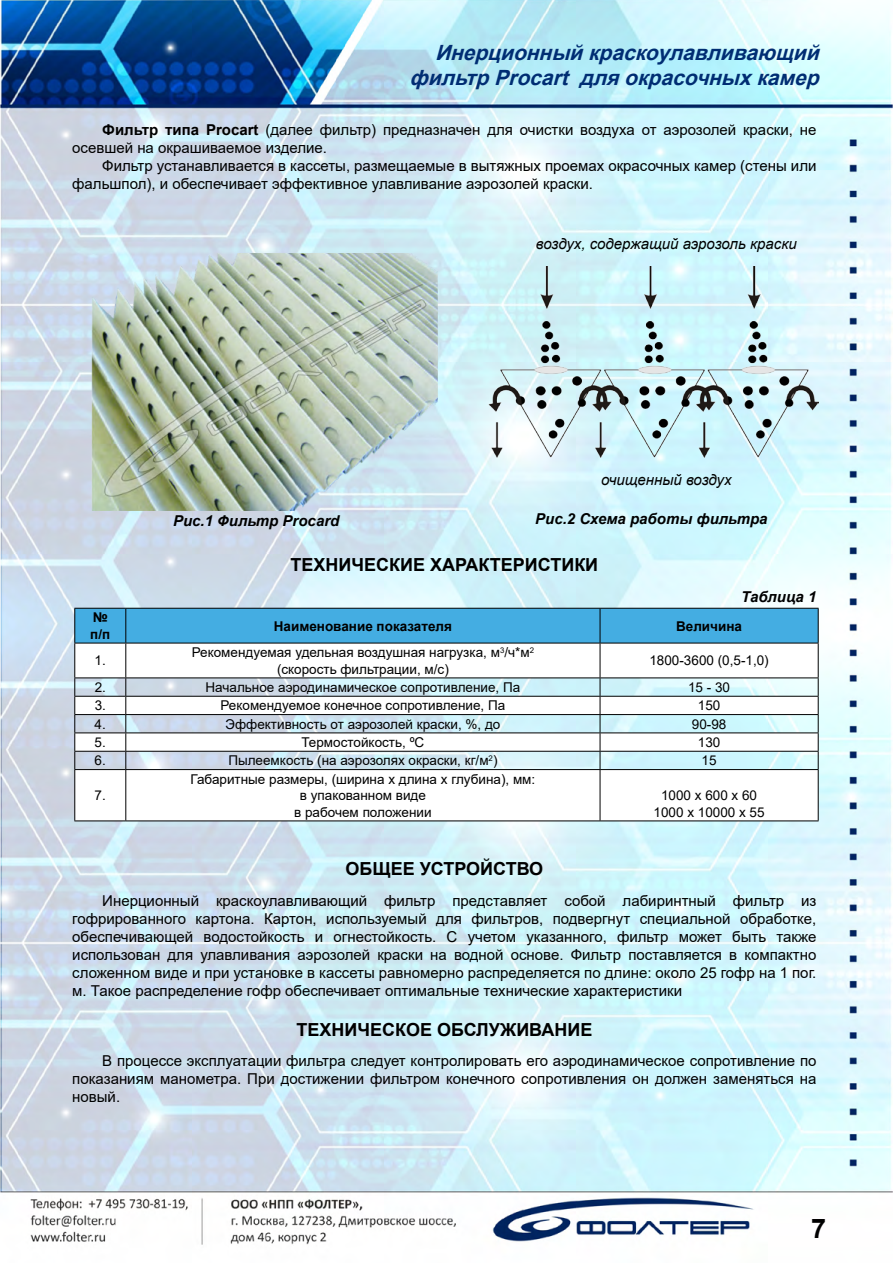
<style>
.page{position:relative;width:893px;height:1263px;background:#fff}
.page>*{position:absolute;margin:0;border:0;box-sizing:border-box;transform-origin:0 0}
.t1{font:700 27px "Arial";color:#000}
.t2{font:italic 700 21px/25.2px "Arial";color:#002d73;text-align:right}
.t3{font:700 18px "Arial";color:#000}
.t4{font:15px/18px "Arial";color:#000}
.t5{font:italic 700 15px "Arial";color:#000}
.t6{font:italic 15px "Arial";color:#000}
.t7{font:13.5px/16.5px "Arial";color:#000;text-align:center}
.t8{font:700 13.5px/16.5px "Arial";color:#000}
.s1{font-weight:700}
</style>
<div class="page">
<img style="left:0;top:0;width:893px;height:1245px">
<img style="left:489px;top:267px;width:330px;height:191px">
<img style="left:74px;top:253px;width:364px;height:257px">
<div style="left:75px;top:609px;width:743px;height:34px;background:#44ade2"></div>
<svg style="left:75px;top:644px;width:743px;height:176px"></svg>
<hr style="left:74px;top:608px;width:52px;height:1px;background:#000">
<hr style="left:74px;top:609px;width:1px;height:34px;background:#000">
<hr style="left:600px;top:608px;width:219px;height:1px;background:#000">
<hr style="left:818px;top:609px;width:1px;height:34px;background:#000">
<hr style="left:74px;top:643px;width:52px;height:1px;background:#000">
<hr style="left:74px;top:643px;width:1px;height:34px;background:#000">
<hr style="left:125px;top:643px;width:1px;height:34px;background:#000">
<hr style="left:600px;top:643px;width:219px;height:1px;background:#000">
<hr style="left:600px;top:643px;width:1px;height:34px;background:#000">
<hr style="left:818px;top:643px;width:1px;height:34px;background:#000">
<hr style="left:74px;top:677px;width:52px;height:1px;background:#000">
<hr style="left:126px;top:677px;width:474px;height:1px;background:#000">
<hr style="left:600px;top:677px;width:219px;height:1px;background:#000">
<hr style="left:74px;top:696px;width:52px;height:1px;background:#000">
<hr style="left:126px;top:696px;width:474px;height:1px;background:#000">
<hr style="left:600px;top:696px;width:219px;height:1px;background:#000">
<hr style="left:74px;top:714px;width:52px;height:1px;background:#000">
<hr style="left:126px;top:714px;width:474px;height:1px;background:#000">
<hr style="left:600px;top:714px;width:219px;height:1px;background:#000">
<hr style="left:74px;top:732px;width:52px;height:1px;background:#000">
<hr style="left:126px;top:732px;width:474px;height:1px;background:#000">
<hr style="left:600px;top:732px;width:219px;height:1px;background:#000">
<hr style="left:74px;top:751px;width:52px;height:1px;background:#000">
<svg style="left:74px;top:678px;width:1px;height:91px"></svg>
<hr style="left:126px;top:751px;width:474px;height:1px;background:#000">
<svg style="left:125px;top:678px;width:1px;height:91px"></svg>
<hr style="left:600px;top:751px;width:219px;height:1px;background:#000">
<svg style="left:600px;top:678px;width:1px;height:91px"></svg>
<svg style="left:818px;top:678px;width:1px;height:91px"></svg>
<hr style="left:74px;top:769px;width:52px;height:1px;background:#000">
<hr style="left:74px;top:770px;width:1px;height:50px;background:#000">
<hr style="left:126px;top:769px;width:474px;height:1px;background:#000">
<hr style="left:125px;top:770px;width:1px;height:50px;background:#000">
<hr style="left:600px;top:769px;width:219px;height:1px;background:#000">
<hr style="left:600px;top:770px;width:1px;height:50px;background:#000">
<hr style="left:818px;top:770px;width:1px;height:50px;background:#000">
<hr style="left:74px;top:820px;width:52px;height:1px;background:#000">
<hr style="left:126px;top:820px;width:474px;height:1px;background:#000">
<hr style="left:600px;top:820px;width:219px;height:1px;background:#000">
<hr style="left:126px;top:608px;width:474px;height:1px;background:#000">
<hr style="left:125px;top:609px;width:1px;height:34px;background:#000">
<hr style="left:600px;top:609px;width:1px;height:34px;background:#000">
<hr style="left:126px;top:643px;width:474px;height:1px;background:#000">
<h2 class="t2" style="left:410px;top:40px;width:419px">Инерционныйкраскоулавливающий фильтрProcart дляокрасочныхкамер</h2>
<p class="t4" style="left:72px;top:121px;width:746px;text-indent:30px"><span class="s1">Фильтр типа Procart</span> (далее фильтр) предназначен для очистки воздуха от аэрозолей краски, не осевшей на окрашиваемое изделие.</p>
<p class="t4" style="left:72px;top:157px;width:746px;text-indent:30px">Фильтр устанавливается в кассеты, размещаемые в вытяжных проемах окрасочных камер (стены или фальшпол), и обеспечивает эффективное улавливание аэрозолей краски.</p>
<p class="t6" style="left:536px;top:234px;width:262px">воздух, содержащий аэрозоль краски</p>
<p class="t6" style="left:601px;top:470px;width:132px">очищенный воздух</p>
<p class="t5" style="left:173px;top:510px;width:168px">Рис.1 Фильтр Procard</p>
<p class="t5" style="left:535px;top:509px;width:234px">Рис.2 Схема работы фильтра</p>
<p class="t3" style="left:290px;top:552px;width:309px">ТЕХНИЧЕСКИЕ ХАРАКТЕРИСТИКИ</p>
<p class="t5" style="left:741px;top:586px;width:77px">Таблица 1</p>
<p class="t8" style="left:90px;top:609px;width:22px">№ п/п</p>
<p class="t8" style="left:274px;top:618px;width:180px">Наименование показателя</p>
<p class="t8" style="left:676px;top:618px;width:67px">Величина</p>
<p class="t7" style="left:95px;top:652px;width:13px">1.</p>
<p class="t7" style="left:192px;top:644px;width:344px">Рекомендуемая удельная воздушная нагрузка, м<sup>3</sup>/ч*м<sup>2 </sup>(скорость фильтрации, м/с)</p>
<p class="t7" style="left:649px;top:652px;width:121px">1800-3600 (0,5-1,0)</p>
<p class="t7" style="left:95px;top:679px;width:13px">2.</p>
<p class="t7" style="left:206px;top:679px;width:316px">Начальное аэродинамическое сопротивление, Па</p>
<p class="t7" style="left:688px;top:679px;width:44px">15 - 30</p>
<p class="t7" style="left:95px;top:697px;width:13px">3.</p>
<p class="t7" style="left:221px;top:697px;width:286px">Рекомендуемое конечное сопротивление, Па</p>
<p class="t7" style="left:698px;top:697px;width:24px">150</p>
<p class="t7" style="left:95px;top:715px;width:13px">4.</p>
<p class="t7" style="left:225px;top:715px;width:276px">Эффективность от аэрозолей краски, %, до</p>
<p class="t7" style="left:692px;top:715px;width:36px">90-98</p>
<p class="t7" style="left:95px;top:734px;width:13px">5.</p>
<p class="t7" style="left:301px;top:734px;width:124px">Термостойкость, ºС</p>
<p class="t7" style="left:698px;top:734px;width:24px">130</p>
<p class="t7" style="left:95px;top:752px;width:13px">6.</p>
<p class="t7" style="left:228px;top:752px;width:271px">Пылеемкость (на аэрозолях окраски, кг/м<sup>2</sup>)</p>
<p class="t7" style="left:702px;top:752px;width:17px">15</p>
<p class="t7" style="left:95px;top:787px;width:13px">7.</p>
<p class="t7" style="left:191px;top:770px;width:346px">Габаритные размеры, (ширина х длина х глубина), мм: в упакованном виде<br>в рабочем положении</p>
<p class="t7" style="left:654px;top:787px;width:113px">1000 х 600 х 60<br>1000 х 10000 х 55</p>
<p class="t3" style="left:345px;top:856px;width:199px">ОБЩЕЕ УСТРОЙСТВО</p>
<p class="t4" style="left:72px;top:892px;width:746px;text-align:justify;text-indent:30px">Инерционный краскоулавливающий фильтр представляет собой лабиринтный фильтр из гофрированного картона. Картон, используемый для фильтров, подвергнут специальной обработке, обеспечивающей водостойкость и огнестойкость. С учетом указанного, фильтр может быть также использован для улавливания аэрозолей краски на водной основе. Фильтр поставляется в компактно сложенном виде и при установке в кассеты равномерно распределяется по длине: около 25 гофр на 1 пог. м. Такое распределение гофр обеспечивает оптимальные технические характеристики</p>
<p class="t3" style="left:296px;top:1017px;width:297px">ТЕХНИЧЕСКОЕ ОБСЛУЖИВАНИЕ</p>
<p class="t4" style="left:72px;top:1052px;width:746px;text-align:justify;text-indent:30px">В процессе эксплуатации фильтра следует контролировать его аэродинамическое сопротивление по показаниям манометра. При достижении фильтром конечного сопротивления он должен заменяться на новый.</p>
<h1 class="t1" style="left:811px;top:1209px;width:17px">7</h1>
</div>
